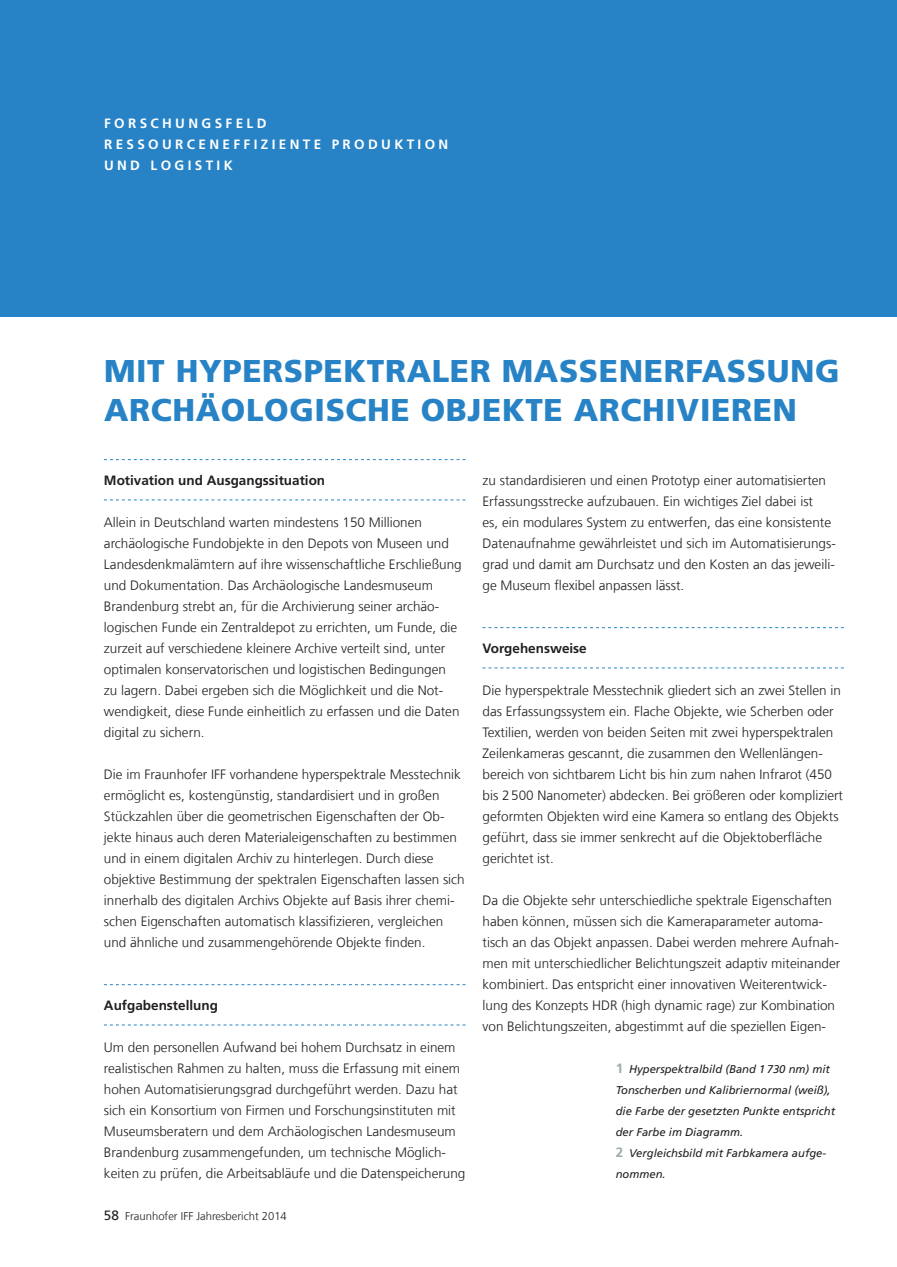
<style>
.page{position:relative;width:897px;height:1267px;background:#fff}
.page>*{position:absolute;margin:0;border:0;box-sizing:border-box;transform-origin:0 0}
.t1{font:900 31.5px/39px "Frutiger LT Com";letter-spacing:.02em;color:#2783c5}
.t2{font:300 13.5px/21px "Frutiger LT Com";color:#231f20}
.t3{font:700 13.5px "Frutiger LT Com";color:#231f20}
.t4{font:700 13.5px/21px "Frutiger LT Com";letter-spacing:.25em;color:#fff}
.t5{font:italic 11.25px/21px "Frutiger LT Com";color:#231f20}
.t6{font:300 11.25px "Frutiger LT Com";color:#231f20}
.s1{font-weight:400;font-size:13.5px}
.s2{font-weight:700;font-style:normal;font-size:13.5px;color:#9da9ad}
</style>
<div class="page">
<div style="left:0;top:0;width:897px;height:317px;background:#2783c5"></div>
<svg style="left:104px;top:459px;width:361px;height:1px"></svg>
<svg style="left:104px;top:499px;width:361px;height:1px"></svg>
<svg style="left:104px;top:984px;width:361px;height:1px"></svg>
<svg style="left:104px;top:1024px;width:361px;height:1px"></svg>
<svg style="left:482px;top:627px;width:362px;height:1px"></svg>
<svg style="left:482px;top:667px;width:362px;height:1px"></svg>
<p class="t4" style="left:104px;top:113px;width:346px">FORSCHUNGSFELD<br>RESSOURCENEFFIZIENTE PRODUKTION<br>UND LOGISTIK</p>
<h1 class="t1" style="left:104px;top:352px;width:737px">MIT HYPERSPEKTRALER MASSENERFASSUNG<br>ARCHÄOLOGISCHE OBJEKTE ARCHIVIEREN</h1>
<p class="t3" style="left:104px;top:472px;width:223px">Motivation und Ausgangssituation</p>
<p class="t2" style="left:104px;top:512px;width:359px">Allein in Deutschland warten mindestens 150 Millionen archäologische Fundobjekte in den Depots von Museen und Landesdenkmalämtern auf ihre wissenschaftliche Erschließung und Dokumentation. Das Archäologische Landesmuseum Brandenburg strebt an, für die Archivierung seiner archäo&shy;logischen Funde ein Zentraldepot zu errichten, um Funde, die zurzeit auf verschiedene kleinere Archive verteilt sind, unter optimalen konservatorischen und logistischen Bedingungen zu lagern. Dabei ergeben sich die Möglichkeit und die Not&shy;wendigkeit, diese Funde einheitlich zu erfassen und die Daten digital zu sichern.</p>
<p class="t2" style="left:104px;top:764px;width:362px">Die im Fraunhofer IFF vorhandene hyperspektrale Messtechnik ermöglicht es, kostengünstig, standardisiert und in großen Stückzahlen über die geometrischen Eigenschaften der Ob&shy;jekte hinaus auch deren Materialeigenschaften zu bestimmen und in einem digitalen Archiv zu hinterlegen. Durch diese objektive Bestimmung der spektralen Eigenschaften lassen sich innerhalb des digitalen Archivs Objekte auf Basis ihrer chemi&shy;schen Eigenschaften automatisch klassifizieren, vergleichen und ähnliche und zusammengehörende Objekte finden.</p>
<p class="t3" style="left:104px;top:997px;width:116px">Aufgabenstellung</p>
<p class="t2" style="left:104px;top:1037px;width:363px">Um den personellen Aufwand bei hohem Durchsatz in einem realistischen Rahmen zu halten, muss die Erfassung mit einem hohen Automatisierungsgrad durchgeführt werden. Dazu hat sich ein Konsortium von Firmen und Forschungsinstituten mit Museumsberatern und dem Archäologischen Landesmuseum Brandenburg zusammengefunden, um technische Möglich&shy;keiten zu prüfen, die Arbeitsabläufe und die Datenspeicherung</p>
<p class="t6" style="left:104px;top:1209px;width:184px"><span class="s1">58</span> Fraunhofer IFF Jahresbericht 2014</p>
<p class="t2" style="left:482px;top:470px;width:355px">zu standardisieren und einen Prototyp einer automatisierten Erfassungs strecke aufzubauen. Ein wichtiges Ziel dabei ist<br>es, ein modulares System zu entwerfen, das eine konsistente Datenaufnahme gewährleistet und sich im Automatisierungs&shy;grad und damit am Durchsatz und den Kosten an das jeweili&shy;ge Museum flexibel anpassen lässt.</p>
<p class="t3" style="left:482px;top:640px;width:106px">Vorgehensweise</p>
<p class="t2" style="left:482px;top:680px;width:362px">Die hyperspektrale Messtechnik gliedert sich an zwei Stellen in das Erfassungssystem ein. Flache Objekte, wie Scherben oder Textilien, werden von beiden Seiten mit zwei hyperspektralen Zeilenkameras gescannt, die zusammen den Wellenlängen&shy;bereich von sichtbarem Licht bis hin zum nahen Infrarot (450 bis 2 500 Nanometer) abdecken. Bei größeren oder kompliziert geformten Objekten wird eine Kamera so entlang des Objekts geführt, dass sie immer senkrecht auf die Objektoberfläche gerichtet ist.</p>
<p class="t2" style="left:482px;top:890px;width:359px">Da die Objekte sehr unterschiedliche spektrale Eigenschaften haben können, müssen sich die Kameraparameter automa&shy;tisch an das Objekt anpassen. Dabei werden mehrere Aufnah&shy;men mit unterschiedlicher Belichtungszeit adaptiv miteinander kombiniert. Das entspricht einer innovativen Weiterentwick&shy;lung des Konzepts HDR (high dynamic rage) zur Kombination von Belichtungszeiten, abgestimmt auf die speziellen Eigen-</p>
<p class="t5" style="left:616px;top:1058px;width:221px"><span class="s2">1</span> Hyperspektralbild (Band 1 730 nm) mit<br>Tonscherben und Kalibriernormal (weiß), die Farbe der gesetzten Punkte entspricht der Farbe im Diagramm.<br><span class="s2">2</span> Vergleichsbild mit Farbkamera aufge&shy;nommen.</p>
</div>
